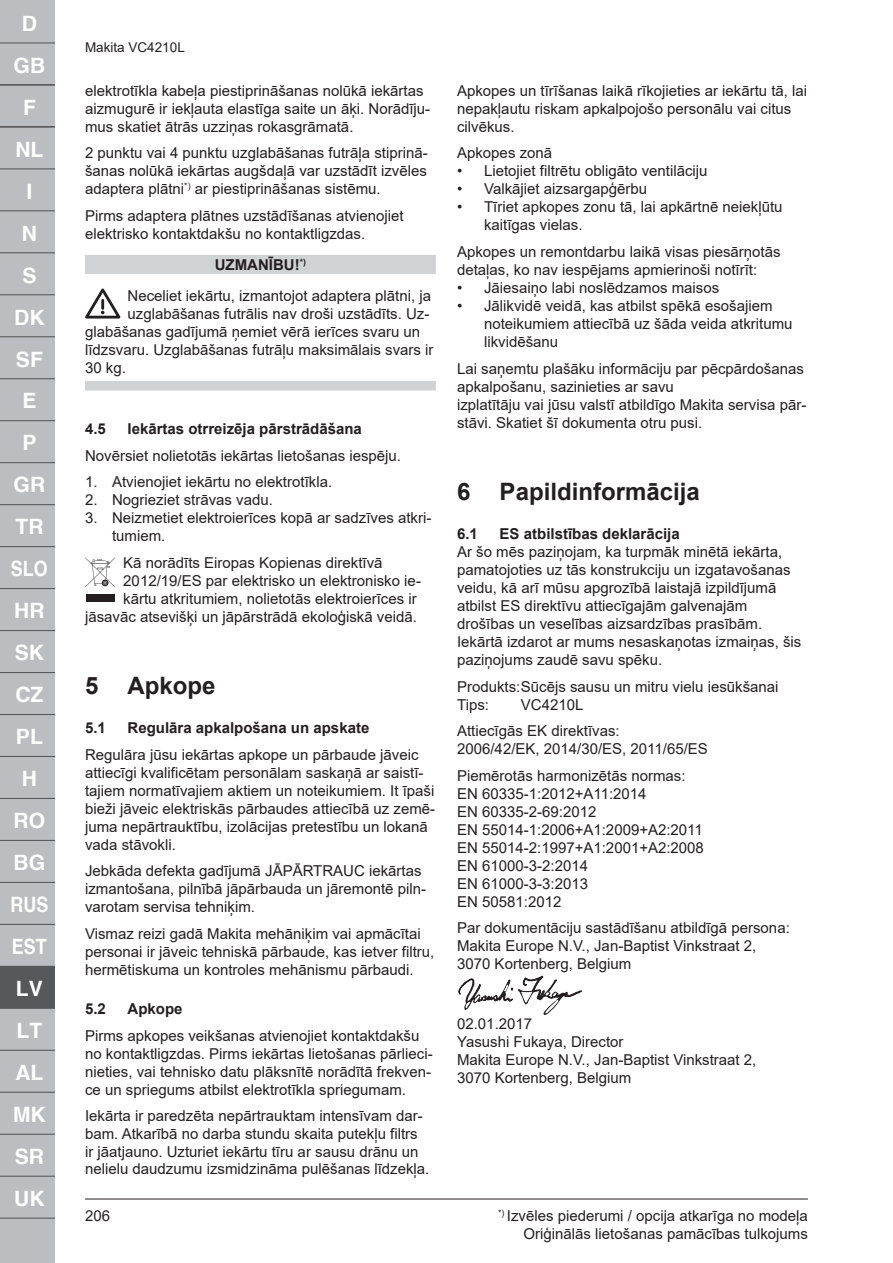
<style>
.page{position:relative;width:893px;height:1263px;background:#fff}
.page>*{position:absolute;margin:0;border:0;box-sizing:border-box;transform-origin:0 0}
.t1{font:700 24px "Arial";color:#231f20}
.t2{font:700 21.15px/42px "Helvetica";color:#fff;text-align:center}
.t3{font:15px/18px "Arial";color:#231f20}
.t4{font:700 15px "Arial";color:#231f20}
.t5{font:13.5px "Arial";color:#231f20}
.s1{font-weight:700}
</style>
<div class="page">
<hr style="left:85px;top:1199px;width:723px;height:1px;background:#231f20">
<div style="left:0;top:1198px;width:55px;height:65px;background:#bcbdc0"></div>
<div style="left:0;top:1px;width:55px;height:1197px;background:#bcbdc0"></div>
<div style="left:0;top:966px;width:55px;height:42px;background:#57585a"></div>
<hr style="left:0;top:168px;width:55px;height:1px;background:#57585a">
<hr style="left:0;top:210px;width:55px;height:1px;background:#57585a">
<hr style="left:0;top:252px;width:55px;height:1px;background:#57585a">
<hr style="left:0;top:294px;width:55px;height:1px;background:#57585a">
<hr style="left:0;top:336px;width:55px;height:1px;background:#57585a">
<hr style="left:0;top:378px;width:55px;height:1px;background:#57585a">
<hr style="left:0;top:420px;width:55px;height:1px;background:#57585a">
<hr style="left:0;top:462px;width:55px;height:1px;background:#57585a">
<hr style="left:0;top:504px;width:55px;height:1px;background:#57585a">
<hr style="left:0;top:546px;width:55px;height:1px;background:#57585a">
<hr style="left:0;top:588px;width:55px;height:1px;background:#57585a">
<hr style="left:0;top:630px;width:55px;height:1px;background:#57585a">
<hr style="left:0;top:672px;width:55px;height:1px;background:#57585a">
<hr style="left:0;top:714px;width:55px;height:1px;background:#57585a">
<hr style="left:0;top:756px;width:55px;height:1px;background:#57585a">
<hr style="left:0;top:798px;width:55px;height:1px;background:#57585a">
<hr style="left:0;top:840px;width:55px;height:1px;background:#57585a">
<hr style="left:0;top:882px;width:55px;height:1px;background:#57585a">
<hr style="left:0;top:924px;width:55px;height:1px;background:#57585a">
<hr style="left:0;top:1050px;width:55px;height:1px;background:#57585a">
<hr style="left:0;top:1092px;width:55px;height:1px;background:#57585a">
<hr style="left:0;top:1134px;width:55px;height:1px;background:#57585a">
<hr style="left:0;top:1176px;width:55px;height:1px;background:#57585a">
<hr style="left:0;top:1217px;width:55px;height:2px;background:#57585a">
<hr style="left:0;top:42px;width:55px;height:1px;background:#57585a">
<hr style="left:0;top:84px;width:55px;height:1px;background:#231f20">
<hr style="left:0;top:126px;width:55px;height:1px;background:#231f20">
<hr style="left:0;top:1008px;width:55px;height:1px;background:#57585a">
<div style="left:85px;top:255px;width:351px;height:19px;background:#d1d2d4"></div>
<div style="left:85px;top:381px;width:351px;height:9px;background:#d1d2d4"></div>
<svg style="left:85px;top:288px;width:36px;height:30px"></svg>
<div style="left:86px;top:594px;width:28px;height:7px;background:#231f20"></div>
<svg style="left:85px;top:557px;width:30px;height:31px"></svg>
<svg style="left:458px;top:975px;width:124px;height:40px"></svg>
<h2 class="t2" style="left:10px;top:2px;width:39px">D<br>GB<br>F<br>NL<br>I<br>N<br>S<br>DK<br>SF<br>E<br>P<br>GR<br>TR<br>SLO<br>HR<br>SK<br>CZ<br>PL<br>H<br>RO<br>BG<br>RUS<br>EST<br>LV<br>LT<br>AL<br>MK<br>SR<br>UK</h2>
<p class="t5" style="left:85px;top:43px;width:101px">Makita VC4210L</p>
<p class="t3" style="left:85px;top:82px;width:347px">elektrotīkla kabeļa piestiprināšanas nolūkā iekārtas aizmugurē ir iekļauta elastīga saite un āķi. Norādīju&shy;mus skatiet ātrās uzziņas rokasgrāmatā.</p>
<p class="t3" style="left:85px;top:144px;width:344px;text-align:justify">2 punktu vai 4 punktu uzglabāšanas futrāļa stiprinā&shy;šanas nolūkā iekārtas augšdaļā var uzstādīt izvēles adaptera plātni<sup>*)</sup> ar piestiprināšanas sistēmu.</p>
<p class="t3" style="left:85px;top:207px;width:320px">Pirms adaptera plātnes uzstādīšanas atvienojiet elektrisko kontaktdakšu no kontaktligzdas.</p>
<p class="t3" style="left:128px;top:249px;width:305px;line-height:30.8px;text-indent:87px"><span class="s1">UZMANĪBU!</span><sup>*)<br></sup>Neceliet iekārtu, izmantojot adaptera plātni, ja</p>
<p class="t3" style="left:85px;top:304px;width:350px;text-indent:43px">uzglabāšanas futrālis nav droši uzstādīts. Uz&shy;glabāšanas gadījumā ņemiet vērā ierīces svaru un līdzsvaru. Uzglabāšanas futrāļu maksimālais svars ir 30 kg.</p>
<p class="t4" style="left:85px;top:419px;width:22px">4.5</p>
<p class="t4" style="left:128px;top:419px;width:236px">Iekārtas otrreizēja pārstrādāšana</p>
<p class="t3" style="left:85px;top:446px;width:317px">Novērsiet nolietotās iekārtas lietošanas iespēju.</p>
<p class="t3" style="left:85px;top:473px;width:249px">1. Atvienojiet iekārtu no elektrotīkla.</p>
<p class="t3" style="left:85px;top:491px;width:189px">2. Nogrieziet strāvas vadu.</p>
<p class="t3" style="left:112px;top:509px;width:321px;text-indent:-27px">3. Neizmetiet elektroierīces kopā ar sadzīves atkri&shy;tumiem.</p>
<p class="t3" style="left:123px;top:553px;width:261px">Kā norādīts Eiropas Kopienas direktīvā</p>
<p class="t3" style="left:123px;top:571px;width:299px">2012/19/ES par elektrisko un elektronisko ie-</p>
<p class="t3" style="left:123px;top:589px;width:295px">kārtu atkritumiem, nolietotās elektroierīces ir</p>
<p class="t3" style="left:85px;top:607px;width:333px">jāsavāc atsevišķi un jāpārstrādā ekoloģiskā veidā.</p>
<h1 class="t1" style="left:85px;top:670px;width:132px">5 Apkope</h1>
<p class="t4" style="left:85px;top:718px;width:22px">5.1</p>
<p class="t4" style="left:128px;top:718px;width:243px">Regulāra apkalpošana un apskate</p>
<p class="t3" style="left:85px;top:745px;width:352px">Regulāra jūsu iekārtas apkope un pārbaude jāveic attiecīgi kvalificētam personālam saskaņā ar saistī&shy;tajiem normatīvajiem aktiem un noteikumiem. It īpaši bieži jāveic elektriskās pārbaudes attiecībā uz zemē&shy;juma nepārtrauktību, izolācijas pretestību un lokanā vada stāvokli.</p>
<p class="t3" style="left:85px;top:862px;width:343px">Jebkāda defekta gadījumā JĀPĀRTRAUC iekārtas izmantošana, pilnībā jāpārbauda un jāremontē piln&shy;varotam servisa tehniķim.</p>
<p class="t3" style="left:85px;top:924px;width:351px">Vismaz reizi gadā Makita mehāniķim vai apmācītai personai ir jāveic tehniskā pārbaude, kas ietver filtru, hermētiskuma un kontroles mehānismu pārbaudi.</p>
<p class="t4" style="left:85px;top:999px;width:22px">5.2</p>
<p class="t4" style="left:128px;top:999px;width:57px">Apkope</p>
<p class="t3" style="left:85px;top:1026px;width:349px">Pirms apkopes veikšanas atvienojiet kontaktdakšu no kontaktligzdas. Pirms iekārtas lietošanas pārlieci&shy;nieties, vai tehnisko datu plāksnītē norādītā frekven&shy;ce un spriegums atbilst elektrotīkla spriegumam.</p>
<p class="t3" style="left:85px;top:1107px;width:339px">Iekārta ir paredzēta nepārtrauktam intensīvam dar&shy;bam. Atkarībā no darba stundu skaita putekļu filtrs ir jāatjauno. Uzturiet iekārtu tīru ar sausu drānu un</p>
<p class="t3" style="left:85px;top:1159px;width:346px">nelielu daudzumu izsmidzināma pulēšanas līdzekļa.</p>
<p class="t3" style="left:85px;top:1208px;width:27px">206</p>
<p class="t3" style="left:457px;top:82px;width:352px">Apkopes un tīrīšanas laikā rīkojieties ar iekārtu tā, lai nepakļautu riskam apkalpojošo personālu vai citus cilvēkus.</p>
<p class="t3" style="left:457px;top:144px;width:97px">Apkopes zonā</p>
<p class="t3" style="left:457px;top:164px;width:252px">• Lietojiet filtrētu obligāto ventilāciju</p>
<p class="t3" style="left:457px;top:182px;width:192px">• Valkājiet aizsargapģērbu</p>
<p class="t3" style="left:484px;top:200px;width:300px;text-indent:-27px">• Tīriet apkopes zonu tā, lai apkārtnē neiekļūtu kaitīgas vielas.</p>
<p class="t3" style="left:457px;top:243px;width:325px">Apkopes un remontdarbu laikā visas piesārņotās detaļas, ko nav iespējams apmierinoši notīrīt:</p>
<p class="t3" style="left:457px;top:280px;width:264px">• Jāiesaiņo labi noslēdzamos maisos</p>
<p class="t3" style="left:484px;top:298px;width:310px;text-indent:-27px">• Jālikvidē veidā, kas atbilst spēkā esošajiem noteikumiem attiecībā uz šāda veida atkritumu likvidēšanu</p>
<p class="t3" style="left:457px;top:359px;width:351px">Lai saņemtu plašāku informāciju par pēcpārdošanas apkalpošanu, sazinieties ar savu<br>izplatītāju vai jūsu valstī atbildīgo Makita servisa pār&shy;stāvi. Skatiet šī dokumenta otru pusi.</p>
<h1 class="t1" style="left:457px;top:476px;width:244px">6 Papildinformācija</h1>
<p class="t4" style="left:457px;top:524px;width:22px">6.1</p>
<p class="t4" style="left:500px;top:524px;width:182px">ES atbilstības deklarācija</p>
<p class="t3" style="left:457px;top:543px;width:346px">Ar šo mēs paziņojam, ka turpmāk minētā iekārta, pamatojoties uz tās konstrukciju un izgatavošanas veidu, kā arī mūsu apgrozībā laistajā izpildījumā atbilst ES direktīvu attiecīgajām galvenajām drošības un veselības aizsardzības prasībām.<br>Iekārtā izdarot ar mums nesaskaņotas izmaiņas, šis paziņojums zaudē savu spēku.</p>
<p class="t3" style="left:457px;top:677px;width:323px">Produkts: Sūcējs sausu un mitru vielu iesūkšanai<br>Tips:</p>
<p class="t3" style="left:457px;top:691px;width:164px;line-height:26.5px;text-indent:64px">VC4210L<br>Attiecīgās EK direktīvas:</p>
<p class="t3" style="left:457px;top:736px;width:252px;line-height:26.5px">2006/42/EK, 2014/30/ES, 2011/65/ES<br>Piemērotās harmonizētās normas:</p>
<p class="t3" style="left:457px;top:784px;width:248px">EN 60335-1:2012+A11:2014<br>EN 60335-2-69:2012<br>EN 55014-1:2006+A1:2009+A2:2011<br>EN 55014-2:1997+A1:2001+A2:2008<br>EN 61000-3-2:2014<br>EN 61000-3-3:2013<br>EN 50581:2012</p>
<p class="t3" style="left:457px;top:919px;width:334px">Par dokumentāciju sastādīšanu atbildīgā persona:<br>Makita Europe N.V., Jan-Baptist Vinkstraat 2,<br>3070 Kortenberg, Belgium</p>
<p class="t3" style="left:457px;top:1015px;width:301px">02.01.2017<br>Yasushi Fukaya, Director<br>Makita Europe N.V., Jan-Baptist Vinkstraat 2,<br>3070 Kortenberg, Belgium</p>
<p class="t3" style="left:498px;top:1206px;width:311px;text-align:right"><sup>*)</sup> Izvēles piederumi / opcija atkarīga no modeļa<br>Oriģinālās lietošanas pamācības tulkojums</p>
</div>
